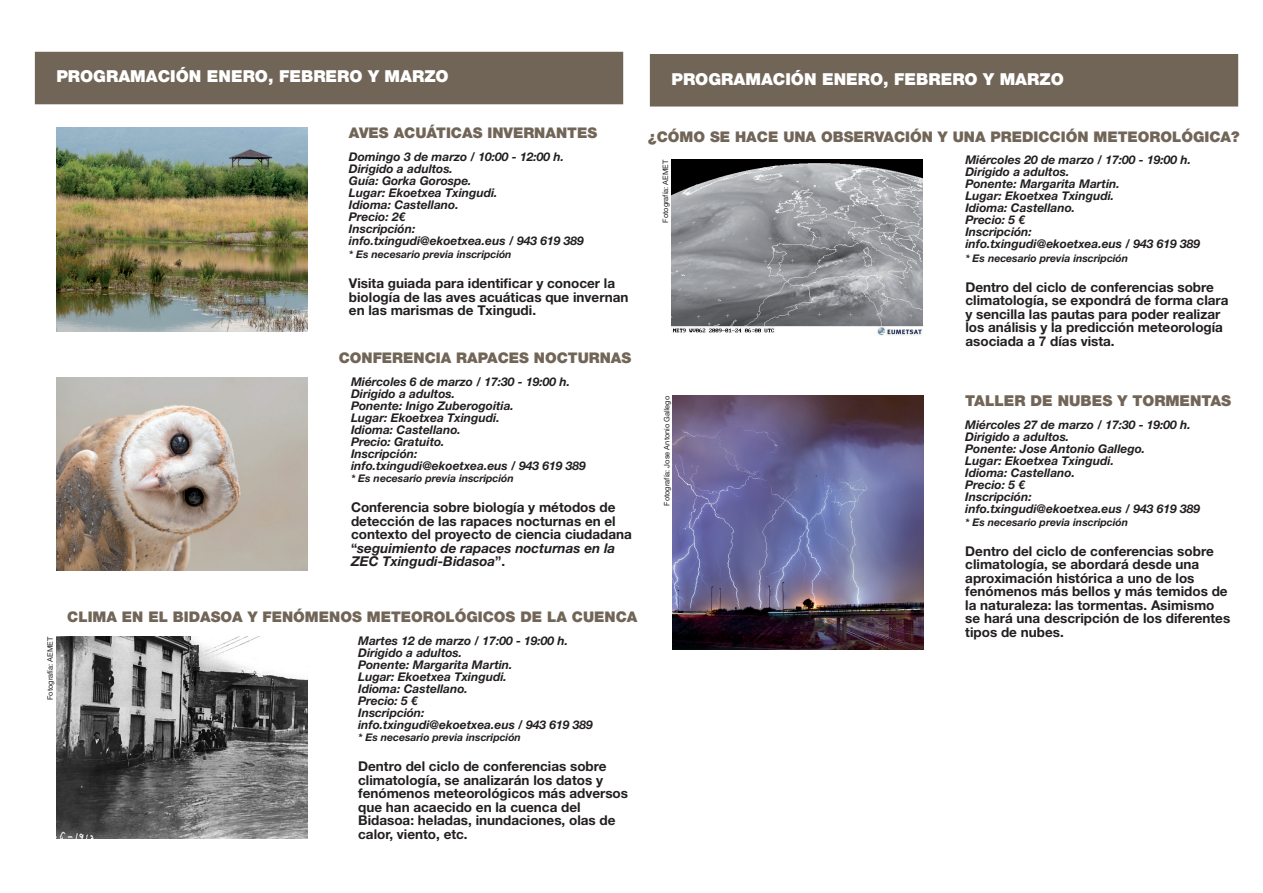
<style>
.page{position:relative;width:1263px;height:893px;background:#fff}
.page>*{position:absolute;margin:0;border:0;box-sizing:border-box;transform-origin:0 0}
.t1{font:900 16.5px "Helvetica Neue LT Std";color:#fff}
.t2{font:900 15px "Helvetica Neue LT Std";color:#716557}
.t3{font:900 14.7px "Helvetica Neue LT Std";color:#716557}
.t4{font:700 13.5px/13.5px "Helvetica Neue LT Std";color:#231f20}
.t5{font:italic 700 12px/12px "Helvetica Neue LT Std";color:#231f20}
.t6{font:italic 700 10.5px "Helvetica Neue LT Std";color:#231f20}
.t7{font:7.5px "Helvetica Neue LT Std";color:#231f20}
.s1{font-style:italic}
</style>
<div class="page">
<img style="left:56px;top:637px;width:252px;height:202px">
<div style="left:35px;top:52px;width:588px;height:52px;background:#716557"></div>
<img style="left:56px;top:127px;width:252px;height:204px">
<img style="left:56px;top:378px;width:252px;height:192px">
<div style="left:650px;top:54px;width:588px;height:53px;background:#716557;border:2px solid #716557"></div>
<img style="left:671px;top:160px;width:252px;height:176px">
<img style="left:672px;top:396px;width:251px;height:253px">
<h1 class="t1" style="left:56px;top:66px;width:394px">PROGRAMACIÓN ENERO, FEBRERO Y MARZO</h1>
<h1 class="t1" style="left:671px;top:69px;width:394px">PROGRAMACIÓN ENERO, FEBRERO Y MARZO</h1>
<p class="t7" style="left:46px;top:700px;width:65px;rotate:-90deg">Fotografía: AEMET</p>
<p class="t3" style="left:349px;top:124px;width:250px">AVES ACUÁTICAS INVERNANTES</p>
<p class="t5" style="left:349px;top:150px;width:236px">Domingo 3 de marzo / 10:00 - 12:00 h.<br>Dirigido a adultos.<br>Guía: Gorka Gorospe.<br>Lugar: Ekoetxea Txingudi.<br>Idioma: Castellano.<br>Precio: 2€<br>Inscripción:<br>info.txingudi@ekoetxea.eus / 943 619 389</p>
<p class="t6" style="left:349px;top:248px;width:164px">* Es necesario previa inscripción</p>
<p class="t4" style="left:349px;top:277px;width:281px">Visita guiada para identificar y conocer la biología de las aves acuáticas que invernan en las marismas de Txingudi.</p>
<p class="t3" style="left:339px;top:349px;width:294px">CONFERENCIA RAPACES NOCTURNAS</p>
<p class="t5" style="left:351px;top:376px;width:236px">Miércoles 6 de marzo / 17:30 - 19:00 h.<br>Dirigido a adultos.<br>Ponente: Inigo Zuberogoitia.<br>Lugar: Ekoetxea Txingudi.<br>Idioma: Castellano.<br>Precio: Gratuito.<br>Inscripción:<br>info.txingudi@ekoetxea.eus / 943 619 389</p>
<p class="t6" style="left:351px;top:472px;width:164px">* Es necesario previa inscripción</p>
<p class="t4" style="left:351px;top:500px;width:282px">Conferencia sobre biología y métodos de detección de las rapaces nocturnas en el contexto del proyecto de ciencia ciudadana “<span class="s1">seguimiento de rapaces nocturnas en la ZEC Txingudi-Bidasoa</span>”.</p>
<p class="t3" style="left:67px;top:608px;width:572px">CLIMA EN EL BIDASOA Y FENÓMENOS METEOROLÓGICOS DE LA CUENCA</p>
<p class="t5" style="left:358px;top:635px;width:236px">Martes 12 de marzo / 17:00 - 19:00 h.<br>Dirigido a adultos.<br>Ponente: Margarita Martin.<br>Lugar: Ekoetxea Txingudi.<br>Idioma: Castellano.<br>Precio: 5 €<br>Inscripción:<br>info.txingudi@ekoetxea.eus / 943 619 389</p>
<p class="t6" style="left:358px;top:731px;width:164px">* Es necesario previa inscripción</p>
<p class="t4" style="left:358px;top:760px;width:271px">Dentro del ciclo de conferencias sobre climatología, se analizarán los datos y fenómenos meteorológicos más adversos que han acaecido en la cuenca del Bidasoa: heladas, inundaciones, olas de calor, viento, etc.</p>
<p class="t3" style="left:648px;top:128px;width:593px">¿CÓMO SE HACE UNA OBSERVACIÓN Y UNA PREDICCIÓN METEOROLÓGICA?</p>
<p class="t7" style="left:661px;top:223px;width:65px;rotate:-90deg">Fotografía: AEMET</p>
<p class="t7" style="left:662px;top:506px;width:111px;rotate:-90deg">Fotografía: Jose Antonio Gallego</p>
<p class="t5" style="left:965px;top:154px;width:236px">Miércoles 20 de marzo / 17:00 - 19:00 h.<br>Dirigido a adultos.<br>Ponente: Margarita Martin.<br>Lugar: Ekoetxea Txingudi.<br>Idioma: Castellano.<br>Precio: 5 €<br>Inscripción:<br>info.txingudi@ekoetxea.eus / 943 619 389</p>
<p class="t6" style="left:965px;top:251px;width:164px">* Es necesario previa inscripción</p>
<p class="t4" style="left:965px;top:280px;width:265px">Dentro del ciclo de conferencias sobre climatología, se expondrá de forma clara y sencilla las pautas para poder realizar los análisis y la predicción meteorología asociada a 7 días vista.</p>
<p class="t2" style="left:965px;top:391px;width:267px">TALLER DE NUBES Y TORMENTAS</p>
<p class="t5" style="left:965px;top:419px;width:236px">Miércoles 27 de marzo / 17:30 - 19:00 h.<br>Dirigido a adultos.<br>Ponente: Jose Antonio Gallego.<br>Lugar: Ekoetxea Txingudi.<br>Idioma: Castellano.<br>Precio: 5 €<br>Inscripción:<br>info.txingudi@ekoetxea.eus / 943 619 389</p>
<p class="t6" style="left:965px;top:515px;width:164px">* Es necesario previa inscripción</p>
<p class="t4" style="left:965px;top:544px;width:266px">Dentro del ciclo de conferencias sobre climatología, se abordará desde una aproximación histórica a uno de los fenómenos más bellos y más temidos de la naturaleza: las tormentas. Asimismo se hará una descripción de los diferentes tipos de nubes.</p>
</div>
